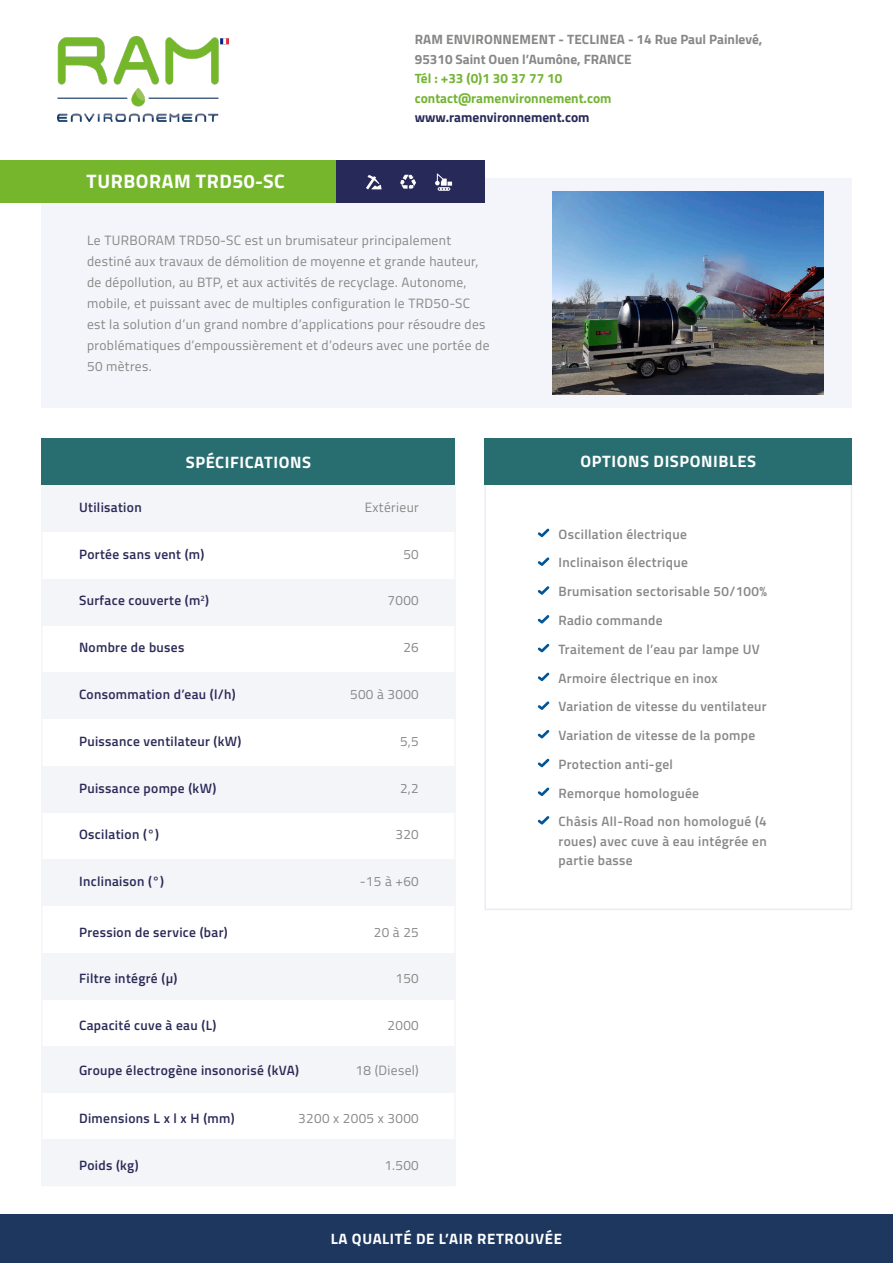
<style>
.page{position:relative;width:893px;height:1263px;background:#fff}
.page>*{position:absolute;margin:0;border:0;box-sizing:border-box;transform-origin:0 0}
.t1{font:700 19.5px "Titillium Web";letter-spacing:.03em;color:#fff}
.t2{font:700 16.5px "Titillium Web";letter-spacing:.035em;color:#fff}
.t3{font:700 15px "Titillium Web";letter-spacing:.04em;color:#fff}
.t4{font:13.5px/21px "Titillium Web";letter-spacing:.025em;color:#878786}
.t5{font:600 13.5px/19.5px "Titillium Web";letter-spacing:.025em;color:#878786;text-align:justify}
.t6{font:600 13.5px "Titillium Web";letter-spacing:.025em;color:#2b2a57}
.t7{font:700 13.5px/19.5px "Titillium Web";color:#878786}
.t8{font:700 13.5px "Titillium Web";color:#75b435}
.t9{font:700 13.5px "Titillium Web";color:#272a58}
</style>
<div class="page">
<div style="left:41px;top:178px;width:811px;height:229px;background:#f4f5fa"></div>
<div style="left:484px;top:456px;width:368px;height:454px;border:2px solid #e9ecf5"></div>
<div style="left:484px;top:438px;width:368px;height:47px;background:#286e70"></div>
<svg style="left:538px;top:529px;width:11px;height:8px"></svg>
<svg style="left:538px;top:557px;width:11px;height:9px"></svg>
<svg style="left:538px;top:586px;width:11px;height:9px"></svg>
<svg style="left:538px;top:615px;width:11px;height:9px"></svg>
<svg style="left:538px;top:644px;width:11px;height:8px"></svg>
<svg style="left:538px;top:673px;width:11px;height:8px"></svg>
<svg style="left:538px;top:701px;width:11px;height:9px"></svg>
<svg style="left:538px;top:730px;width:11px;height:8px"></svg>
<svg style="left:538px;top:759px;width:11px;height:8px"></svg>
<svg style="left:538px;top:787px;width:11px;height:9px"></svg>
<svg style="left:538px;top:816px;width:11px;height:9px"></svg>
<div style="left:42px;top:485px;width:414px;height:47px;background:#f4f5f9"></div>
<div style="left:42px;top:579px;width:414px;height:46px;background:#f4f5f9"></div>
<div style="left:42px;top:672px;width:414px;height:47px;background:#f4f5f9"></div>
<div style="left:42px;top:766px;width:414px;height:46px;background:#f4f5f9"></div>
<div style="left:42px;top:859px;width:414px;height:47px;background:#f4f5f9"></div>
<div style="left:42px;top:953px;width:414px;height:46px;background:#f4f5f9"></div>
<div style="left:42px;top:1046px;width:414px;height:47px;background:#f4f5f9"></div>
<div style="left:42px;top:1139px;width:414px;height:47px;background:#f4f5f9"></div>
<div style="left:41px;top:438px;width:414px;height:47px;background:#286e70"></div>
<div style="left:41px;top:486px;width:415px;height:700px;border:2px solid #f4f5f9"></div>
<div style="left:0;top:161px;width:336px;height:42px;background:#76b62d"></div>
<div style="left:0;top:1214px;width:893px;height:49px;background:#1d375f"></div>
<div style="left:336px;top:161px;width:148px;height:42px;background:#272958"></div>
<svg style="left:435px;top:173px;width:17px;height:18px"></svg>
<svg style="left:366px;top:175px;width:16px;height:14px"></svg>
<svg style="left:400px;top:175px;width:16px;height:14px"></svg>
<img style="left:57px;top:37px;width:172px;height:84px">
<img style="left:553px;top:191px;width:270px;height:203px">
<p class="t1" style="left:87px;top:166px;width:200px">TURBORAM TRD50-SC</p>
<p class="t7" style="left:415px;top:29px;width:349px">RAM ENVIRONNEMENT - TECLINEA - 14 Rue Paul Painlevé,<br>95310 Saint Ouen l’Aumône, FRANCE</p>
<p class="t8" style="left:415px;top:68px;width:149px">Tél : +33 (0)1 30 37 77 10</p>
<p class="t8" style="left:415px;top:88px;width:198px">contact@ramenvironnement.com</p>
<p class="t9" style="left:415px;top:107px;width:176px">www.ramenvironnement.com</p>
<p class="t4" style="left:87px;top:229px;width:404px">Le TURBORAM TRD50-SC est un brumisateur principalement destiné aux travaux de démolition de moyenne et grande hauteur, de dépollution, au BTP, et aux activités de recyclage. Autonome, mobile, et puissant avec de multiples configuration le TRD50-SC est la solution d’un grand nombre d’applications pour résoudre des problématiques d’empoussièrement et d’odeurs avec une portée de 50 mètres.</p>
<p class="t2" style="left:186px;top:449px;width:127px">SPÉCIFICATIONS</p>
<p class="t6" style="left:79px;top:497px;width:64px">Utilisation</p>
<p class="t4" style="left:365px;top:496px;width:56px">Extérieur</p>
<p class="t4" style="left:403px;top:543px;width:17px">50</p>
<p class="t6" style="left:79px;top:544px;width:127px">Portée sans vent (m)</p>
<p class="t6" style="left:79px;top:590px;width:132px">Surface couverte (m<sup>2</sup>)</p>
<p class="t4" style="left:388px;top:589px;width:33px">7000</p>
<p class="t6" style="left:79px;top:637px;width:107px">Nombre de buses</p>
<p class="t4" style="left:403px;top:636px;width:17px">26</p>
<p class="t6" style="left:79px;top:684px;width:158px">Consommation d’eau (l/h)</p>
<p class="t4" style="left:350px;top:683px;width:70px">500 à 3000</p>
<p class="t6" style="left:79px;top:731px;width:164px">Puissance ventilateur (kW)</p>
<p class="t4" style="left:400px;top:730px;width:20px">5,5</p>
<p class="t6" style="left:79px;top:778px;width:139px">Puissance pompe (kW)</p>
<p class="t4" style="left:400px;top:777px;width:20px">2,2</p>
<p class="t6" style="left:79px;top:824px;width:82px">Oscilation (°)</p>
<p class="t4" style="left:395px;top:823px;width:25px">320</p>
<p class="t6" style="left:79px;top:871px;width:87px">Inclinaison (°)</p>
<p class="t4" style="left:360px;top:870px;width:61px">-15 à +60</p>
<p class="t6" style="left:79px;top:922px;width:150px">Pression de service (bar)</p>
<p class="t4" style="left:374px;top:921px;width:46px">20 à 25</p>
<p class="t6" style="left:79px;top:968px;width:100px">Filtre intégré (μ)</p>
<p class="t4" style="left:395px;top:967px;width:25px">150</p>
<p class="t6" style="left:79px;top:1015px;width:139px">Capacité cuve à eau (L)</p>
<p class="t4" style="left:388px;top:1014px;width:33px">2000</p>
<p class="t6" style="left:79px;top:1060px;width:222px">Groupe électrogène insonorisé (kVA)</p>
<p class="t4" style="left:356px;top:1059px;width:65px">18 (Diesel)</p>
<p class="t6" style="left:79px;top:1108px;width:157px">Dimensions L x l x H (mm)</p>
<p class="t6" style="left:79px;top:1155px;width:61px">Poids (kg)</p>
<p class="t4" style="left:298px;top:1107px;width:122px">3200 x 2005 x 3000</p>
<p class="t4" style="left:384px;top:1154px;width:36px">1.500</p>
<p class="t2" style="left:580px;top:449px;width:177px">OPTIONS DISPONIBLES</p>
<p class="t5" style="left:559px;top:523px;width:130px">Oscillation électrique</p>
<p class="t5" style="left:558px;top:552px;width:131px">Inclinaison électrique</p>
<p class="t5" style="left:558px;top:581px;width:210px">Brumisation sectorisable 50/100%</p>
<p class="t5" style="left:558px;top:610px;width:106px">Radio commande</p>
<p class="t5" style="left:558px;top:639px;width:203px">Traitement de l’eau par lampe UV</p>
<p class="t5" style="left:558px;top:667px;width:161px">Armoire électrique en inox</p>
<p class="t5" style="left:558px;top:696px;width:210px">Variation de vitesse du ventilateur</p>
<p class="t5" style="left:558px;top:725px;width:198px">Variation de vitesse de la pompe</p>
<p class="t5" style="left:558px;top:754px;width:116px">Protection anti-gel</p>
<p class="t5" style="left:559px;top:782px;width:142px">Remorque homologuée</p>
<p class="t5" style="left:559px;top:811px;width:210px">Châsis All-Road non homologué (4 roues) avec cuve à eau intégrée en partie basse</p>
<p class="t3" style="left:331px;top:1227px;width:233px">LA QUALITÉ DE L’AIR RETROUVÉE</p>
</div>
